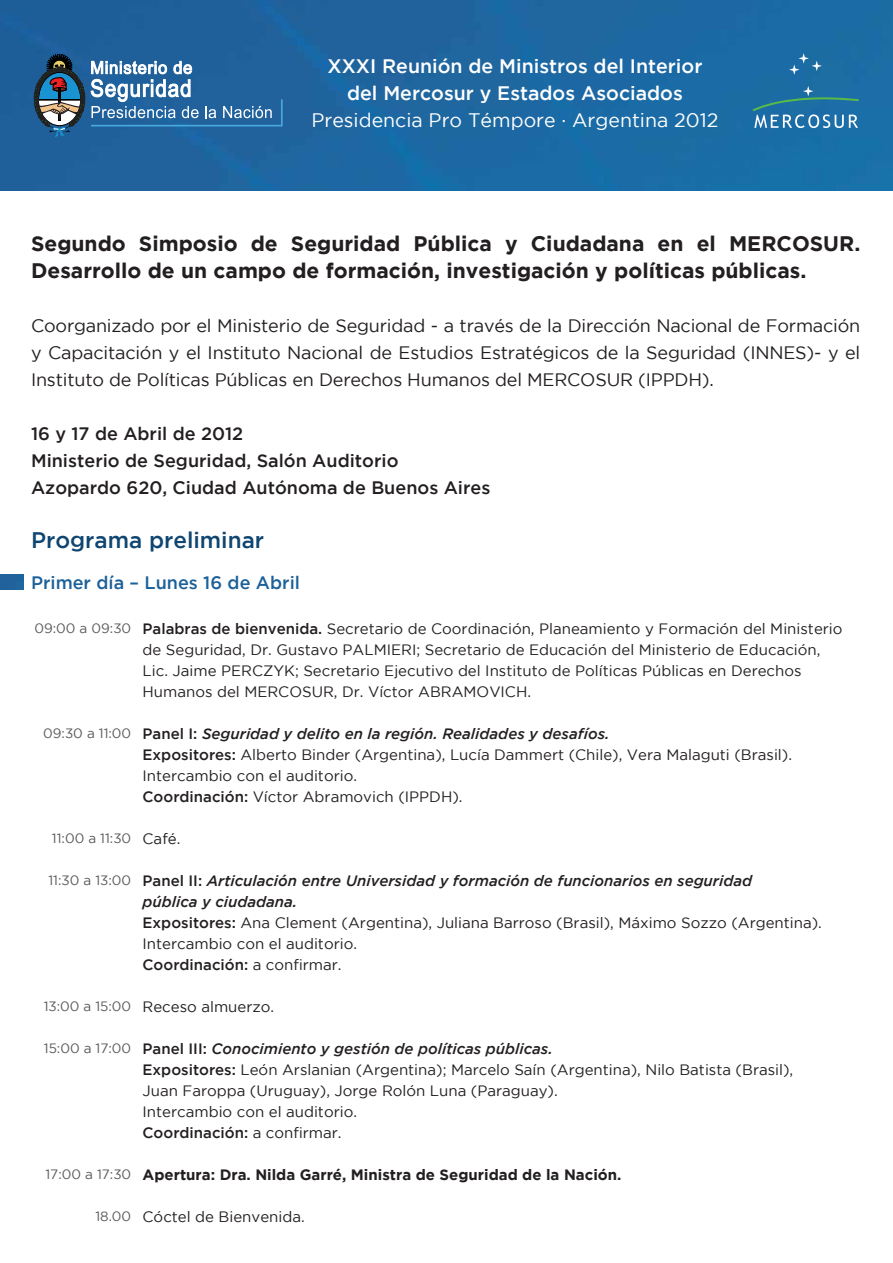
<style>
.page{position:relative;width:893px;height:1263px;background:#fff}
.page>*{position:absolute;margin:0;border:0;box-sizing:border-box;transform-origin:0 0}
.t1{font:500 22.5px "Gotham";color:#0e4571}
.t2{font:700 21px/27px "Gotham";color:#231f20}
.t3{font:500 19.5px/27px "Gotham";color:#fff;text-align:center}
.t4{font:19.5px "Gotham";color:#fff}
.t5{font:18px/27px "Gotham";letter-spacing:-.01em;color:#231f20;text-align:justify}
.t6{font:500 18px/27px "Gotham";color:#231f20}
.t7{font:500 18px "Gotham";color:#1c6199}
.t8{font:15px/21px "Gotham";color:#231f20}
.t9{font:700 15px "Gotham";color:#231f20}
.t10{font:13.5px "Gotham";color:#58595b}
.s1{font-weight:500}
.s2{font-weight:500;font-style:italic}
</style>
<div class="page">
<img style="left:0;top:575px;width:23px;height:15px">
<img style="left:0;top:0;width:893px;height:190px">
<svg style="left:752px;top:86px;width:107px;height:42px;background:#357fa9"></svg>
<svg style="left:789px;top:53px;width:33px;height:22px"></svg>
<svg style="left:34px;top:47px;width:249px;height:92px;background:#3b71a0"></svg>
<h3 class="t3" style="left:327px;top:53px;width:376px">XXXI Reunión de Ministros del Interior del Mercosur y Estados Asociados</h3>
<h3 class="t4" style="left:311px;top:110px;width:409px">Presidencia Pro Témpore · Argentina 2012</h3>
<h2 class="t2" style="left:31px;top:230px;width:831px">Segundo Simposio de Seguridad Pública y Ciudadana en el MERCOSUR.<br>Desarrollo de un campo de formación, investigación y políticas públicas.</h2>
<p class="t5" style="left:31px;top:312px;width:831px">Coorganizado por el Ministerio de Seguridad - a través de la Dirección Nacional de Formación y Capacitación y el Instituto Nacional de Estudios Estratégicos de la Seguridad (INNES)- y el Instituto de Políticas Públicas en Derechos Humanos del MERCOSUR (IPPDH).</p>
<p class="t6" style="left:31px;top:420px;width:461px">16 y 17 de Abril de 2012<br>Ministerio de Seguridad, Salón Auditorio<br>Azopardo 620, Ciudad Autónoma de Buenos Aires</p>
<h1 class="t1" style="left:31px;top:528px;width:235px">Programa preliminar</h1>
<p class="t7" style="left:31px;top:572px;width:270px">Primer día – Lunes 16 de Abril</p>
<p class="t10" style="left:34px;top:621px;width:98px">09:00 a 09:30</p>
<p class="t8" style="left:143px;top:618px;width:701px"><span class="s1">Palabras de bienvenida.</span> Secretario de Coordinación, Planeamiento y Formación del Ministerio de Seguridad, Dr. Gustavo PALMIERI; Secretario de Educación del Ministerio de Educación, Lic. Jaime PERCZYK; Secretario Ejecutivo del Instituto de Políticas Públicas en Derechos Humanos del MERCOSUR, Dr. Víctor ABRAMOVICH.</p>
<p class="t8" style="left:143px;top:723px;width:651px"><span class="s1">Panel I:</span> <span class="s2">Seguridad y delito en la región. Realidades y desafíos.<br></span><span class="s1">Expositores:</span> Alberto Binder (Argentina), Lucía Dammert (Chile), Vera Malaguti (Brasil).<br>Intercambio con el auditorio.<br><span class="s1">Coordinación:</span> Víctor Abramovich (IPPDH).</p>
<p class="t8" style="left:143px;top:828px;width:39px">Café.</p>
<p class="t8" style="left:143px;top:870px;width:681px"><span class="s1">Panel II:</span> <span class="s2">Articulación entre Universidad y formación de funcionarios en seguridad<br>pública y ciudadana.<br></span><span class="s1">Expositores:</span> Ana Clement (Argentina), Juliana Barroso (Brasil), Máximo Sozzo (Argentina).<br>Intercambio con el auditorio.<br><span class="s1">Coordinación:</span> a confirmar.</p>
<p class="t8" style="left:143px;top:996px;width:133px">Receso almuerzo.</p>
<p class="t8" style="left:143px;top:1038px;width:652px"><span class="s1">Panel III:</span> <span class="s2">Conocimiento y gestión de políticas públicas.<br></span><span class="s1">Expositores:</span> León Arslanian (Argentina); Marcelo Saín (Argentina), Nilo Batista (Brasil), Juan Faroppa (Uruguay), Jorge Rolón Luna (Paraguay).<br>Intercambio con el auditorio.<br><span class="s1">Coordinación:</span> a confirmar.</p>
<p class="t9" style="left:143px;top:1166px;width:480px">Apertura: Dra. Nilda Garré, Ministra de Seguridad de la Nación.</p>
<p class="t8" style="left:143px;top:1206px;width:164px">Cóctel de Bienvenida.</p>
<p class="t10" style="left:43px;top:726px;width:90px">09:30 a 11:00</p>
<p class="t10" style="left:52px;top:831px;width:81px">11:00 a 11:30</p>
<p class="t10" style="left:48px;top:873px;width:84px">11:30 a 13:00</p>
<p class="t10" style="left:44px;top:999px;width:89px">13:00 a 15:00</p>
<p class="t10" style="left:44px;top:1041px;width:89px">15:00 a 17:00</p>
<p class="t10" style="left:45px;top:1167px;width:87px">17:00 a 17:30</p>
<p class="t10" style="left:95px;top:1209px;width:37px">18.00</p>
</div>
